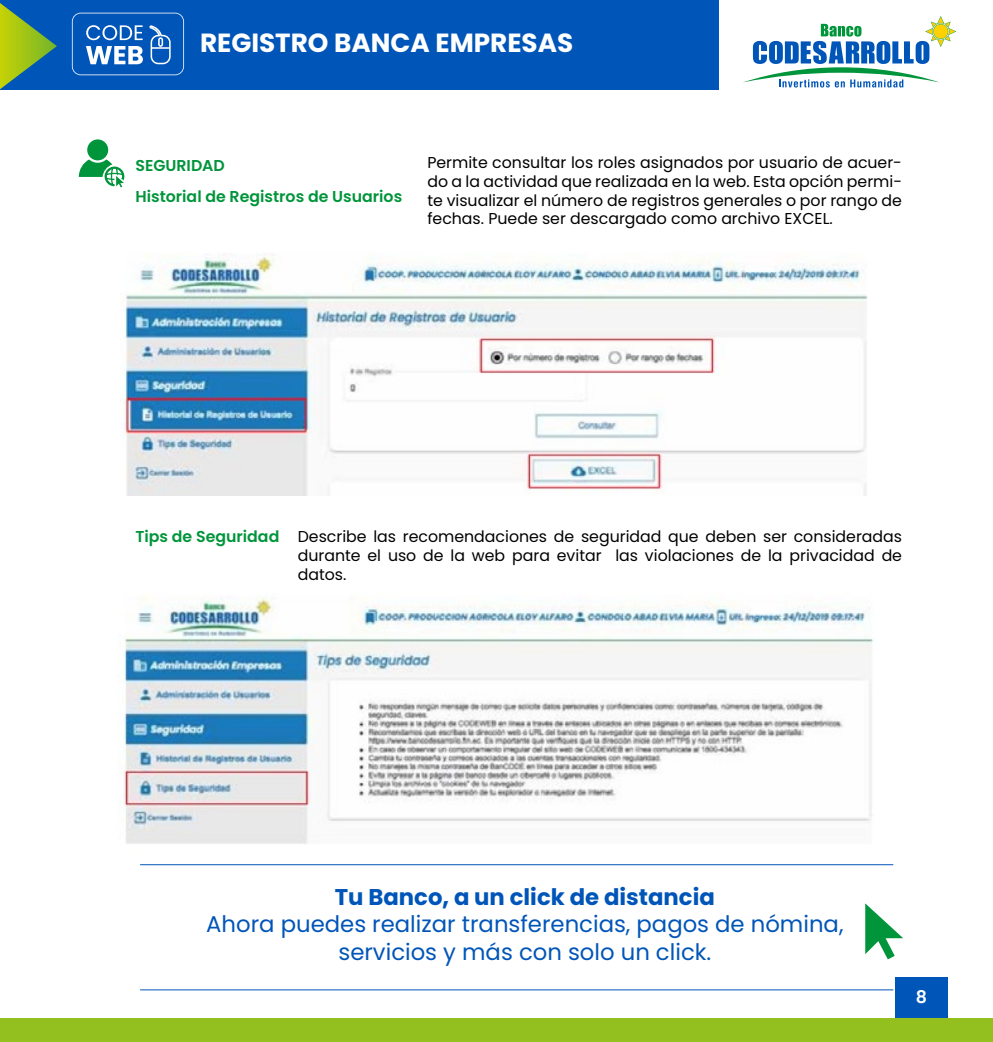
<style>
.page{position:relative;width:993px;height:1042px;background:#fff}
.page>*{position:absolute;margin:0;border:0;box-sizing:border-box;transform-origin:0 0}
.t1{font:700 26.25px "Poppins";color:#fff}
.t2{font:22.75px/27.3px "Poppins";color:#0055b8;text-align:center}
.t3{font:700 22.75px "Poppins";color:#0055b8}
.t4{font:600 17.5px "Poppins";color:#fff}
.t5{font:15.75px/18.9px "Poppins";color:#000;text-align:justify}
.t6{font:600 15.75px "Poppins";color:#00953b}
</style>
<div class="page">
<div style="left:894px;top:977px;width:53px;height:64px;background:#0055b8"></div>
<svg style="left:743px;top:16px;width:212px;height:72px"></svg>
<div style="left:0;top:0;width:718px;height:89px;background:#0055b8"></div>
<svg style="left:0;top:3px;width:57px;height:86px"></svg>
<svg style="left:72px;top:13px;width:112px;height:62px"></svg>
<div style="left:0;top:1019px;width:992px;height:23px;background:#93c01f"></div>
<div style="left:87px;top:139px;width:21px;height:21px;background:#00953b;border-radius:50%"></div>
<svg style="left:79px;top:159px;width:45px;height:28px"></svg>
<img style="left:124px;top:253px;width:743px;height:242px">
<img style="left:120px;top:598px;width:753px;height:246px">
<hr style="left:140px;top:864px;width:752px;height:1px;background:#0055b8">
<hr style="left:140px;top:989px;width:752px;height:1px;background:#0055b8">
<svg style="left:865px;top:903px;width:37px;height:56px"></svg>
<h1 class="t1" style="left:200px;top:28px;width:374px">REGISTRO BANCA EMPRESAS</h1>
<p class="t6" style="left:135px;top:156px;width:91px">SEGURIDAD</p>
<p class="t5" style="left:427px;top:153px;width:476px">Permite consultar los roles asignados por usuario de acuer&shy;do a la actividad que realizada en la web. Esta opción permi&shy;te visualizar el número de registros generales o por rango de fechas. Puede ser descargado como archivo EXCEL.</p>
<p class="t6" style="left:135px;top:187px;width:268px">Historial de Registros de Usuarios</p>
<p class="t6" style="left:135px;top:527px;width:145px">Tips de Seguridad</p>
<p class="t5" style="left:298px;top:527px;width:605px">Describe las recomendaciones de seguridad que deben ser consideradas durante el uso de la web para evitar las violaciones de la privacidad de datos.</p>
<h2 class="t3" style="left:335px;top:884px;width:381px">Tu Banco, a un click de distancia</h2>
<h2 class="t2" style="left:206px;top:911px;width:638px">Ahora puedes realizar transferencias, pagos de nómina, servicios y más con solo un click.</h2>
<p class="t4" style="left:915px;top:987px;width:13px">8</p>
</div>
